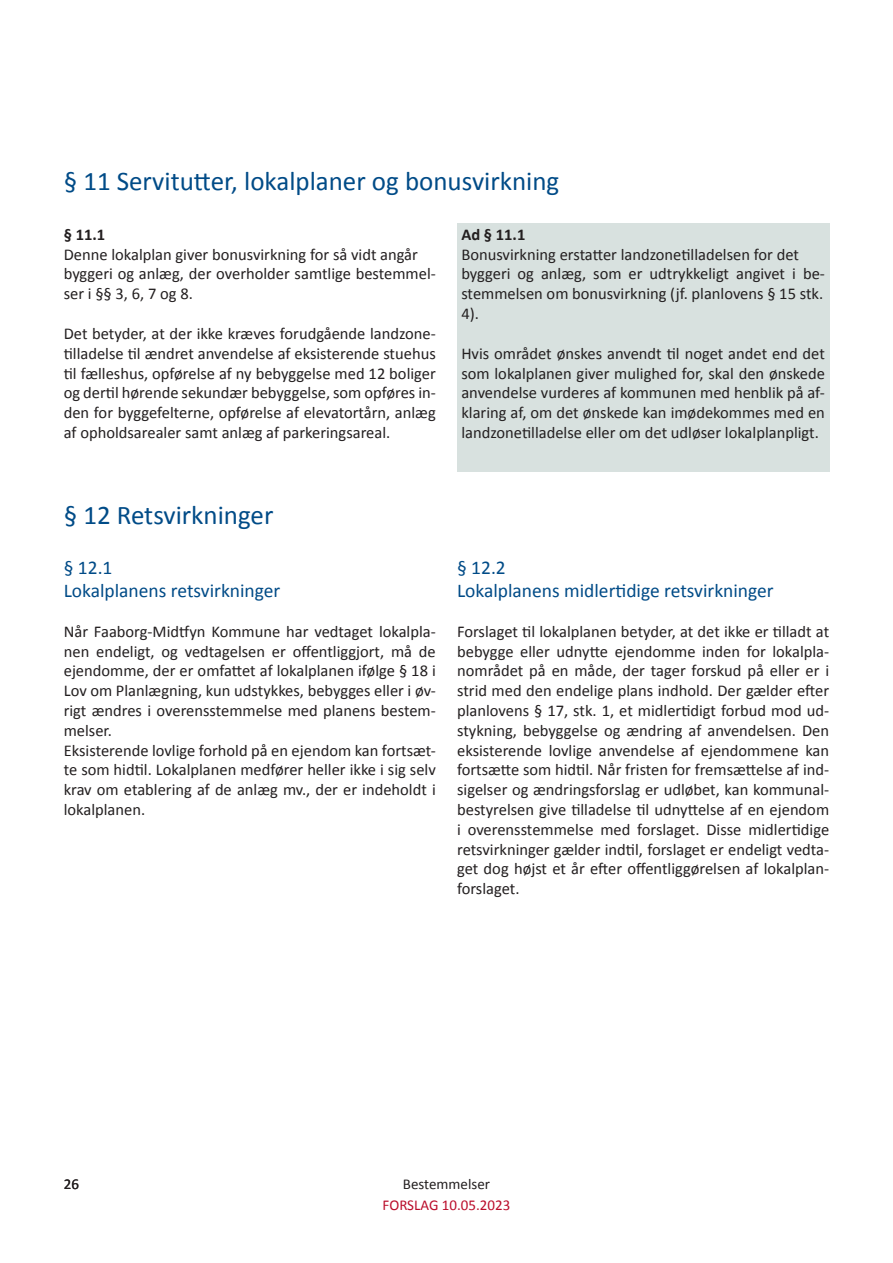
<style>
.page{position:relative;width:893px;height:1263px;background:#fff}
.page>*{position:absolute;margin:0;border:0;box-sizing:border-box;transform-origin:0 0}
.Overskrift__kapitel{font:27px "Calibri";color:#004b87}
.Overskrift___afsnit{font:19.5px "Calibri";color:#004b87}
.t1{font:16.5px/19.8px "Calibri";color:#231f20;text-align:justify}
.t2{font:700 16.5px "Calibri";color:#231f20}
.t3{font:15px "Calibri";color:#ba0d2b}
.t4{font:15px "Calibri";color:#231f20}
</style>
<div class="page">
<div style="left:457px;top:223px;width:372px;height:249px;background:#d8e1df"></div>
<h1 class="Overskrift__kapitel" style="left:64px;top:164px;width:497px">§ 11 Servitutter, lokalplaner og bonusvirkning</h1>
<p class="t2" style="left:461px;top:224px;width:66px">Ad § 11.1</p>
<p class="t1" style="left:461px;top:244px;width:365px;text-align:left">Bonusvirkning erstatter landzonetilladelsen for det byggeri og anlæg, som er udtrykkeligt angivet i be&shy;stemmelsen om bonusvirkning (jf. planlovens § 15 stk.<br>4).</p>
<p class="t1" style="left:461px;top:343px;width:365px">Hvis området ønskes anvendt til noget andet end det som lokalplanen giver mulighed for, skal den ønskede anvendelse vurderes af kommunen med henblik på af&shy;klaring af, om det ønskede kan imødekommes med en landzonetilladelse eller om det udløser lokalplanpligt.</p>
<p class="t2" style="left:64px;top:224px;width:43px">§ 11.1</p>
<p class="t1" style="left:64px;top:244px;width:374px;text-align:left">Denne lokalplan giver bonusvirkning for så vidt angår byggeri og anlæg, der overholder samtlige bestemmel&shy;ser i §§ 3, 6, 7 og 8.</p>
<p class="t1" style="left:64px;top:324px;width:374px">Det betyder, at der ikke kræves forudgående landzone&shy;tilladelse til ændret anvendelse af eksisterende stuehus til fælleshus, opførelse af ny bebyggelse med 12 boliger og dertil hørende sekundær bebyggelse, som opføres in&shy;den for byggefelterne, opførelse af elevatortårn, anlæg af opholdsarealer samt anlæg af parkeringsareal.</p>
<p class="Overskrift__kapitel" style="left:64px;top:498px;width:211px">§ 12 Retsvirkninger</p>
<h3 class="Overskrift___afsnit" style="left:64px;top:555px;width:50px">§ 12.1</h3>
<h3 class="Overskrift___afsnit" style="left:64px;top:578px;width:218px">Lokalplanens retsvirkninger</h3>
<p class="t1" style="left:64px;top:621px;width:374px">Når Faaborg-Midtfyn Kommune har vedtaget lokalpla&shy;nen endeligt, og vedtagelsen er offentliggjort, må de ejendomme, der er omfattet af lokalplanen ifølge § 18 i Lov om Planlægning, kun udstykkes, bebygges eller i øv&shy;rigt ændres i overensstemmelse med planens bestem&shy;melser.</p>
<p class="t1" style="left:64px;top:740px;width:374px">Eksisterende lovlige forhold på en ejendom kan fortsæt&shy;te som hidtil. Lokalplanen medfører heller ikke i sig selv krav om etablering af de anlæg mv., der er indeholdt i lokalplanen.</p>
<h3 class="Overskrift___afsnit" style="left:457px;top:555px;width:50px">§ 12.2</h3>
<h3 class="Overskrift___afsnit" style="left:457px;top:578px;width:318px">Lokalplanens midlertidige retsvirkninger</h3>
<p class="t1" style="left:457px;top:621px;width:374px">Forslaget til lokalplanen betyder, at det ikke er tilladt at bebygge eller udnytte ejendomme inden for lokalpla&shy;nområdet på en måde, der tager forskud på eller er i strid med den endelige plans indhold. Der gælder efter planlovens § 17, stk. 1, et midlertidigt forbud mod ud&shy;stykning, bebyggelse og ændring af anvendelsen. Den eksisterende lovlige anvendelse af ejendommene kan fortsætte som hidtil. Når fristen for fremsættelse af ind&shy;sigelser og ændringsforslag er udløbet, kan kommunal&shy;bestyrelsen give tilladelse til udnyttelse af en ejendom i overensstemmelse med forslaget. Disse midlertidige retsvirkninger gælder indtil, forslaget er endeligt vedta&shy;get dog højst et år efter offentliggørelsen af lokalplan&shy;forslaget.</p>
<p class="t4" style="left:64px;top:1175px;width:17px">26</p>
<p class="t4" style="left:403px;top:1175px;width:89px">Bestemmelser</p>
<p class="t3" style="left:383px;top:1196px;width:129px">FORSLAG 10.05.2023</p>
</div>
